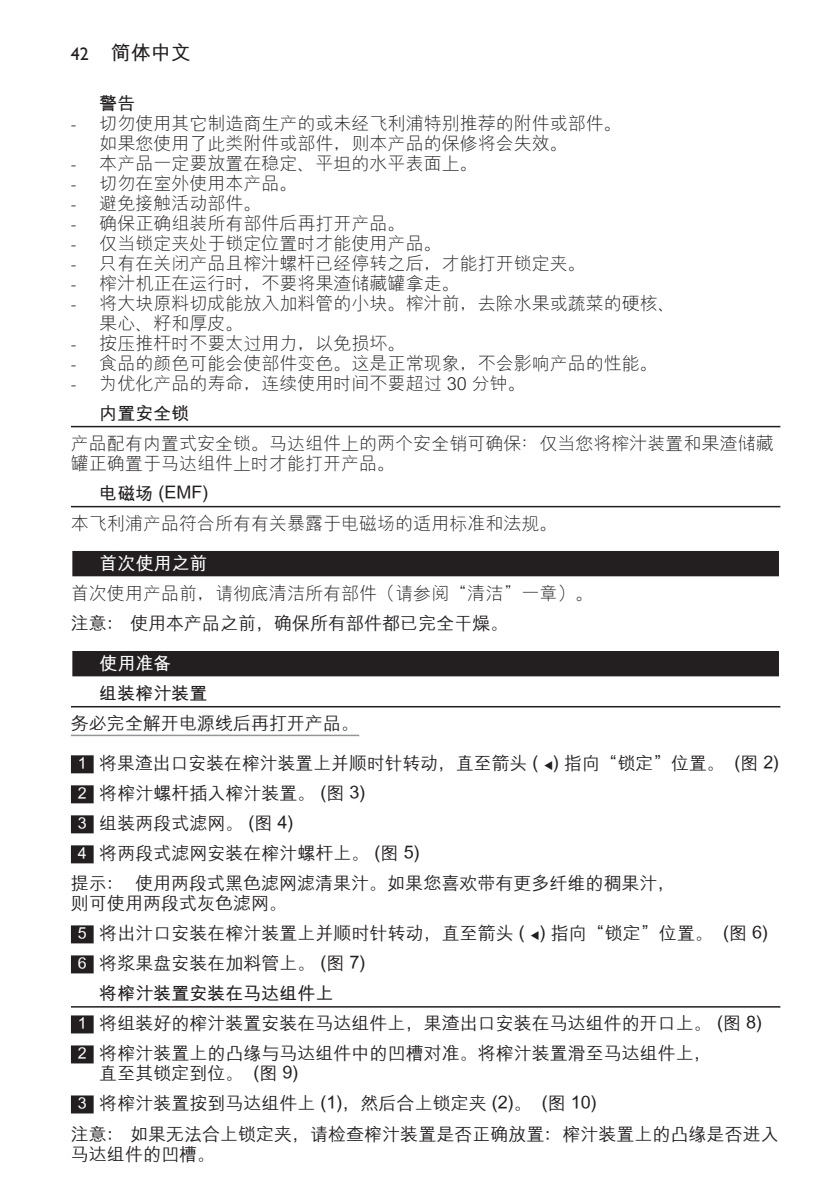
<style>
.page{position:relative;width:840px;height:1191px;background:#fff}
.page>*{position:absolute;margin:0;border:0;box-sizing:border-box;transform-origin:0 0}
.t1{font:20px "M Hei GB Bold";color:#231f20}
.t2{font:18px/20px "M Hei GB Light";color:#231f20}
.t3{font:18px/30px "M Hei GB Medium";color:#231f20}
.t4{font:18px "M Hei GB Bold";color:#231f20}
.t5{font:18px "M Hei GB Bold";color:#fff}
.s1{font-family:"Gill Sans Alt One WGL";font-size:18px}
.s2{font-family:"Gill Sans Alt One WGL Light"}
.s3{font-size:16px;color:#fff}
.s4{font-family:"Philips Ll Font Plain"}
</style>
<div class="page">
<hr style="left:71px;top:426px;width:709px;height:1px;background:#231f20">
<hr style="left:71px;top:506px;width:709px;height:1px;background:#231f20">
<div style="left:71px;top:550px;width:709px;height:28px;background:#b8b6b7"></div>
<div style="left:72px;top:551px;width:706px;height:25px;background:#231f20"></div>
<div style="left:71px;top:650px;width:709px;height:28px;background:#adacac"></div>
<div style="left:72px;top:651px;width:706px;height:25px;background:#231f20"></div>
<hr style="left:71px;top:706px;width:709px;height:1px;background:#231f20">
<hr style="left:71px;top:734px;width:288px;height:2px;background:#939598">
<div style="left:71px;top:755px;width:23px;height:18px;background:#231f20"></div>
<div style="left:71px;top:785px;width:23px;height:18px;background:#231f20"></div>
<div style="left:71px;top:815px;width:23px;height:18px;background:#231f20"></div>
<div style="left:71px;top:845px;width:23px;height:18px;background:#231f20"></div>
<div style="left:71px;top:925px;width:23px;height:18px;background:#231f20"></div>
<div style="left:71px;top:955px;width:23px;height:18px;background:#231f20"></div>
<hr style="left:71px;top:1006px;width:709px;height:1px;background:#231f20">
<div style="left:71px;top:1015px;width:23px;height:18px;background:#231f20"></div>
<div style="left:71px;top:1045px;width:23px;height:18px;background:#231f20"></div>
<div style="left:71px;top:1095px;width:23px;height:18px;background:#231f20"></div>
<p class="t1" style="left:71px;top:43px;width:121px"><span class="s1">42</span> 简体中文</p>
<p class="t4" style="left:99px;top:94px;width:37px">警告</p>
<p class="t2" style="left:99px;top:114px;width:523px;text-indent:-28px"><span class="s2">-</span> 切勿使用其它制造商生产的或未经飞利浦特别推荐的附件或部件。如果您使用了此类附件或部件，则本产品的保修将会失效。</p>
<p class="t2" style="left:71px;top:154px;width:408px"><span class="s2">-</span> 本产品一定要放置在稳定、平坦的水平表面上。</p>
<p class="t2" style="left:71px;top:174px;width:228px"><span class="s2">-</span> 切勿在室外使用本产品。</p>
<p class="t2" style="left:71px;top:194px;width:192px"><span class="s2">-</span> 避免接触活动部件。</p>
<p class="t2" style="left:71px;top:214px;width:336px"><span class="s2">-</span> 确保正确组装所有部件后再打开产品。</p>
<p class="t2" style="left:71px;top:234px;width:372px"><span class="s2">-</span> 仅当锁定夹处于锁定位置时才能使用产品。</p>
<p class="t2" style="left:71px;top:254px;width:516px"><span class="s2">-</span> 只有在关闭产品且榨汁螺杆已经停转之后，才能打开锁定夹。</p>
<p class="t2" style="left:71px;top:274px;width:390px"><span class="s2">-</span> 榨汁机正在运行时，不要将果渣储藏罐拿走。</p>
<p class="t2" style="left:99px;top:294px;width:577px;text-indent:-28px"><span class="s2">-</span> 将大块原料切成能放入加料管的小块。榨汁前，去除水果或蔬菜的硬核、果心、籽和厚皮。</p>
<p class="t2" style="left:71px;top:334px;width:336px"><span class="s2">-</span> 按压推杆时不要太过用力，以免损坏。</p>
<p class="t2" style="left:71px;top:354px;width:588px"><span class="s2">-</span> 食品的颜色可能会使部件变色。这是正常现象，不会影响产品的性能。</p>
<p class="t2" style="left:71px;top:374px;width:456px"><span class="s2">-</span> 为优化产品的寿命，连续使用时间不要超过 30 分钟。</p>
<p class="t4" style="left:99px;top:404px;width:91px">内置安全锁</p>
<p class="t2" style="left:71px;top:434px;width:703px">产品配有内置式安全锁。马达组件上的两个安全销可确保：仅当您将榨汁装置和果渣储藏罐正确置于马达组件上时才能打开产品。</p>
<p class="t4" style="left:99px;top:484px;width:110px">电磁场 (EMF)</p>
<p class="t2" style="left:71px;top:514px;width:487px">本飞利浦产品符合所有有关暴露于电磁场的适用标准和法规。</p>
<p class="t5" style="left:99px;top:554px;width:109px">首次使用之前</p>
<p class="t2" style="left:71px;top:584px;width:523px">首次使用产品前，请彻底清洁所有部件（请参阅“清洁”一章）。</p>
<p class="t3" style="left:71px;top:608px;width:439px">注意： 使用本产品之前，确保所有部件都已完全干燥。</p>
<p class="t5" style="left:99px;top:654px;width:73px">使用准备</p>
<p class="t4" style="left:99px;top:684px;width:109px">组装榨汁装置</p>
<p class="t3" style="left:71px;top:708px;width:289px">务必完全解开电源线后再打开产品。</p>
<p class="t3" style="left:78px;top:748px;width:702px"><span class="s3">1</span> 将果渣出口安装在榨汁装置上并顺时针转动，直至箭头 ( <span class="s4">Á</span>) 指向“锁定”位置。 (图 2)</p>
<p class="t3" style="left:78px;top:778px;width:289px"><span class="s3">2</span> 将榨汁螺杆插入榨汁装置。 (图 3)</p>
<p class="t3" style="left:78px;top:808px;width:217px"><span class="s3">3</span> 组装两段式滤网。 (图 4)</p>
<p class="t3" style="left:78px;top:838px;width:343px"><span class="s3">4</span> 将两段式滤网安装在榨汁螺杆上。 (图 5)</p>
<p class="t3" style="left:71px;top:868px;width:606px">提示： 使用两段式黑色滤网滤清果汁。如果您喜欢带有更多纤维的稠果汁，</p>
<p class="t3" style="left:78px;top:888px;width:691px;text-indent:-7px">则可使用两段式灰色滤网。<br><span class="s3">5</span> 将出汁口安装在榨汁装置上并顺时针转动，直至箭头 ( <span class="s4">Á</span>) 指向“锁定”位置。 (图 6)<br><span class="s3">6</span> 将浆果盘安装在加料管上。 (图 7)</p>
<p class="t4" style="left:99px;top:984px;width:236px">将榨汁装置安装在马达组件上</p>
<p class="t3" style="left:78px;top:1008px;width:685px"><span class="s3">1</span> 将组装好的榨汁装置安装在马达组件上，果渣出口安装在马达组件的开口上。 (图 8)<br><span class="s3">2</span> 将榨汁装置上的凸缘与马达组件中的凹槽对准。将榨汁装置滑至马达组件上，</p>
<p class="t3" style="left:99px;top:1058px;width:201px">直至其锁定到位。 (图 9)</p>
<p class="t3" style="left:78px;top:1088px;width:520px"><span class="s3">3</span> 将榨汁装置按到马达组件上 (1)，然后合上锁定夹 (2)。 (图 10)</p>
<p class="t3" style="left:71px;top:1118px;width:709px">注意： 如果无法合上锁定夹，请检查榨汁装置是否正确放置：榨汁装置上的凸缘是否进入</p>
<p class="t3" style="left:71px;top:1138px;width:145px">马达组件的凹槽。</p>
</div>
